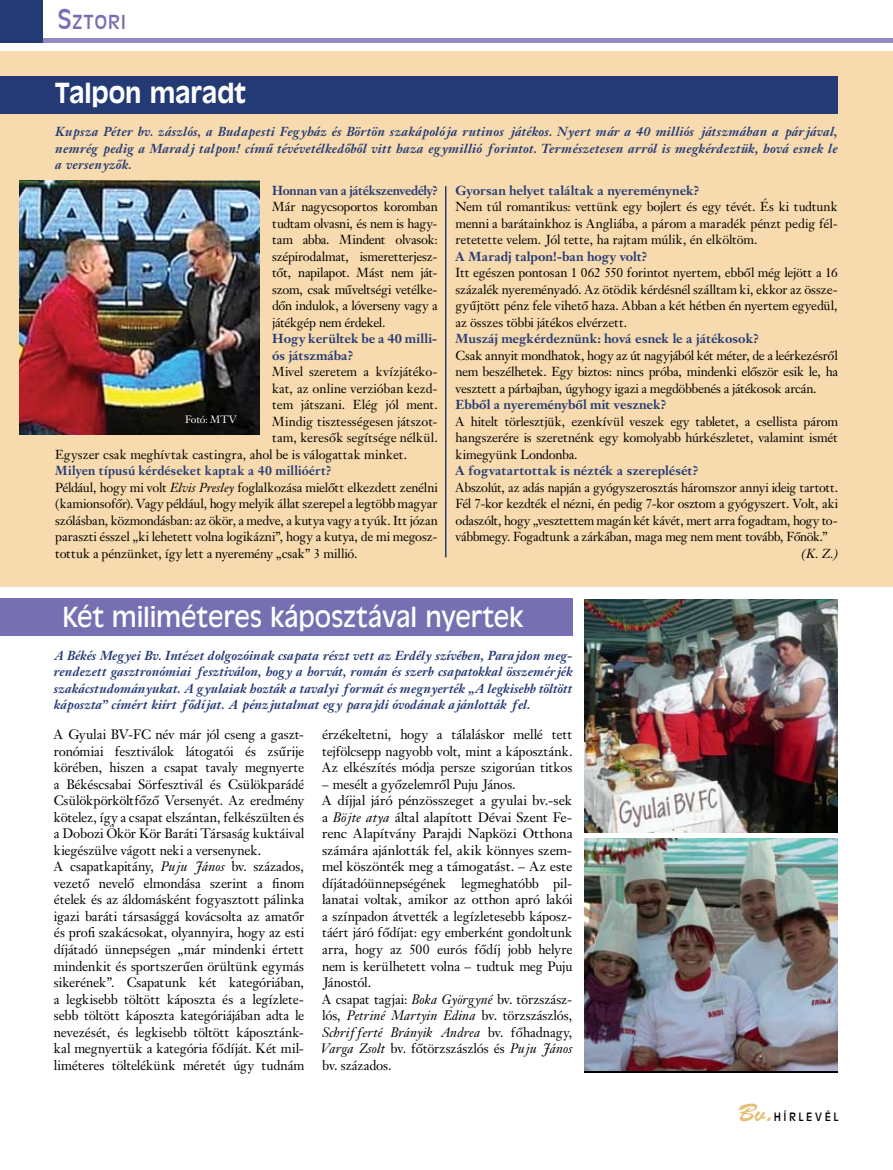
<style>
.page{position:relative;width:893px;height:1170px;background:#fff}
.page>*{position:absolute;margin:0;border:0;box-sizing:border-box;transform-origin:0 0}
.t1{font:27px "Incised 901 HU Normal";letter-spacing:-.005em;color:#fff}
.t2{font:27px "Incised 901 HU Bold";letter-spacing:-.005em;color:#fff}
.t3{font:25.2px "Brush Script Std";color:#e6c077}
.t4{font:18.9px "Incised 901 HU Normal";color:#7670b3}
.t5{font:13.5px/16.5px "Janson Text PFL";letter-spacing:.01em;color:#000}
.t6{font:12.9px/16.5px "Janson Text PFL";letter-spacing:.005em;color:#000;text-align:justify}
.t7{font:italic 700 12.9px/16.5px "Janson Text PFL";letter-spacing:.01em;color:#243a75;text-align:justify}
.t8{font:700 12.9px/16.5px "Janson Text PFL";letter-spacing:.005em;color:#243a75}
.t9{font:12.9px "Janson Text PFL";letter-spacing:.025em;color:#000}
.t10{font:700 12.9px "Janson Text PFL";letter-spacing:-.015em;color:#243a75;scale:.95 1}
.t11{font:italic 12.9px "Janson Text PFL";color:#000}
.t12{font:11.25px "Incised 901 HU Normal";letter-spacing:.235em;color:#000;scale:.95 1}
.t13{font:10.5px "Janson Text PFL";letter-spacing:-.005em;color:#fff}
.s1{font-size:27px}
.s2{font-weight:700;color:#243a75}
.s3{font-style:italic}
</style>
<div class="page">
<div style="left:0;top:38px;width:893px;height:5px;background:#918ac3"></div>
<div style="left:0;top:0;width:43px;height:43px;background:#243a75"></div>
<div style="left:0;top:51px;width:893px;height:535px;background:#f7dbae"></div>
<img style="left:584px;top:599px;width:254px;height:233px">
<div style="left:0;top:598px;width:573px;height:37px;background:#7670b3"></div>
<hr style="left:445px;top:186px;width:1px;height:371px;background:#243a75">
<div style="left:0;top:76px;width:838px;height:37px;background:#243a75"></div>
<img style="left:19px;top:181px;width:240px;height:254px">
<img style="left:584px;top:838px;width:254px;height:232px">
<h3 class="t4" style="left:57px;top:11px;width:60px"><span class="s1">S</span>ztori</h3>
<h1 class="t2" style="left:55px;top:77px;width:192px">Talpon maradt</h1>
<p class="t7" style="left:55px;top:123px;width:784px">Kupsza Péter bv. zászlós, a Budapesti Fegyház és Börtön szakápolója rutinos játékos. Nyert már a 40 milliós játszmában a párjával, nemrég pedig a Maradj talpon! című tévévetélkedőből vitt haza egymillió forintot. Természetesen arról is megkérdeztük, hová esnek le a versenyzők.</p>
<p class="t10" style="left:272px;top:182px;width:175px">Honnan van a játékszenvedély?</p>
<p class="t6" style="left:272px;top:198px;width:167px">Már nagycsoportos koromban tudtam olvasni, és nem is hagy&shy;tam abba. Mindent olvasok: szépirodalmat, ismeretterjesz&shy;tőt, napilapot. Mást nem ját&shy;szom, csak műveltségi vetélke&shy;dőn indulok, a lóverseny vagy a játékgép nem érdekel.</p>
<p class="t8" style="left:272px;top:330px;width:167px">Hogy kerültek be a 40 milli&shy;ós játszmába?</p>
<p class="t6" style="left:272px;top:363px;width:167px">Mivel szeretem a kvízjátéko-</p>
<p class="t6" style="left:272px;top:380px;width:167px">kat, az online verzióban kezd-</p>
<p class="t6" style="left:272px;top:396px;width:167px">tem játszani. Elég jól ment.</p>
<p class="t6" style="left:272px;top:413px;width:167px">Mindig tisztességesen játszot-</p>
<p class="t6" style="left:272px;top:429px;width:167px">tam, keresők segítsége nélkül.</p>
<p class="t9" style="left:55px;top:446px;width:353px">Egyszer csak meghívtak castingra, ahol be is válogattak minket.</p>
<p class="t6" style="left:55px;top:462px;width:384px;text-align:left"><span class="s2">Milyen típusú kérdéseket kaptak a 40 millióért?<br></span>Például, hogy mi volt <span class="s3">Elvis Presley</span> foglalkozása mielőtt elkezdett zenélni (kamionsofőr). Vagy például, hogy melyik állat szerepel a legtöbb magyar szólásban, közmondásban: az ökör, a medve, a kutya vagy a tyúk. Itt józan paraszti ésszel „ki lehetett volna logikázni”, hogy a kutya, de mi megosz&shy;tottuk a pénzünket, így lett a nyeremény „csak” 3 millió.</p>
<p class="t13" style="left:185px;top:412px;width:53px">Fotó: MTV</p>
<p class="t8" style="left:455px;top:182px;width:245px">Gyorsan helyet találtak a nyereménynek?</p>
<p class="t6" style="left:455px;top:198px;width:384px">Nem túl romantikus: vettünk egy bojlert és egy tévét. És ki tudtunk menni a barátainkhoz is Angliába, a párom a maradék pénzt pedig fél&shy;retetette velem. Jól tette, ha rajtam múlik, én elköltöm.</p>
<p class="t8" style="left:455px;top:248px;width:193px">A Maradj talpon!-ban hogy volt?</p>
<p class="t6" style="left:455px;top:264px;width:384px">Itt egészen pontosan 1 062 550 forintot nyertem, ebből még lejött a 16 százalék nyereményadó. Az ötödik kérdésnél szálltam ki, ekkor az össze&shy;gyűjtött pénz fele vihető haza. Abban a két hétben én nyertem egyedül, az összes többi játékos elvérzett.</p>
<p class="t8" style="left:455px;top:330px;width:304px">Muszáj megkérdeznünk: hová esnek le a játékosok?</p>
<p class="t6" style="left:455px;top:347px;width:384px">Csak annyit mondhatok, hogy az út nagyjából két méter, de a leérkezésről nem beszélhetek. Egy biztos: nincs próba, mindenki először esik le, ha vesztett a párbajban, úgyhogy igazi a megdöbbenés a játékosok arcán.</p>
<p class="t8" style="left:455px;top:396px;width:212px">Ebből a nyereményből mit vesznek?</p>
<p class="t6" style="left:455px;top:413px;width:384px">A hitelt törlesztjük, ezenkívül veszek egy tabletet, a csellista párom hangszerére is szeretnénk egy komolyabb húrkészletet, valamint ismét kimegyünk Londonba.</p>
<p class="t8" style="left:455px;top:462px;width:244px">A fogvatartottak is nézték a szereplését?</p>
<p class="t6" style="left:455px;top:479px;width:384px">Abszolút, az adás napján a gyógyszerosztás háromszor annyi ideig tartott.<br>Fél 7-kor kezdték el nézni, én pedig 7-kor osztom a gyógyszert. Volt, aki odaszólt, hogy „vesztettem magán két kávét, mert arra fogadtam, hogy to&shy;vábbmegy. Fogadtunk a zárkában, maga meg nem ment tovább, Főnök.”</p>
<p class="t11" style="left:802px;top:545px;width:37px">(K. Z.)</p>
<h1 class="t1" style="left:62px;top:601px;width:463px">Két miliméteres káposz-tával nyertek</h1>
<p class="t7" style="left:54px;top:647px;width:520px">A Békés Megyei Bv. Intézet dolgozóinak csapata részt vett az Erdély szívében, Parajdon meg&shy;rendezett gasztronómiai fesztiválon, hogy a horvát, román és szerb csapatokkal összemérjék szakácstudományukat. A gyulaiak hozták a tavalyi formát és megnyerték „A legkisebb töltött káposzta” címért kiírt fődíjat. A pénzjutalmat egy parajdi óvodának ajánlották fel.</p>
<p class="t5" style="left:54px;top:726px;width:252px">A Gyulai BV-FC név már jól cseng a gaszt&shy;ronómiai fesztiválok látogatói és zsűrije körében, hiszen a csapat tavaly megnyerte a Békéscsabai Sörfesztivál és Csülökparádé Csülökpörköltfőző Versenyét. Az eredmény kötelez, így a csapat elszántan, felkészülten és a Dobozi Ökör Kör Baráti Társaság kuktáival kiegészülve vágott neki a versenynek.<br>A csapatkapitány, <span class="s3">Puju János</span> bv. százados, vezető nevelő elmondása szerint a finom ételek és az áldomásként fogyasztott pálinka igazi baráti társasággá kovácsolta az amatőr és profi szakácsokat, olyannyira, hogy az esti díjátadó ünnepségen „már mindenki értett mindenkit és sportszerűen örültünk egymás sikerének”. Csapatunk két kategóriában, a legkisebb töltött káposzta és a legízlete&shy;sebb töltött káposzta kategóriájában adta le nevezését, és legkisebb töltött káposztánk&shy;kal megnyertük a kategória fődíját. Két mil&shy;liméteres töltelékünk méretét úgy tudnám</p>
<p class="t5" style="left:322px;top:726px;width:252px;text-align:justify">érzékeltetni, hogy a tálaláskor mellé tett tejfölcsepp nagyobb volt, mint a káposztánk.<br>Az elkészítés módja persze szigorúan titkos</p>
<p class="t5" style="left:322px;top:775px;width:252px">– mesélt a győzelemről Puju János.<br>A díjjal járó pénzösszeget a gyulai bv.-sek a <span class="s3">Böjte atya</span> által alapított Dévai Szent Fe&shy;renc Alapítvány Parajdi Napközi Otthona számára ajánlották fel, akik könnyes szem&shy;mel köszönték meg a támogatást. – Az este díjátadó-ünnepségének legmeghatóbb pil&shy;lanatai voltak, amikor az otthon apró lakói a színpadon átvették a legízletesebb káposz&shy;táért járó fődíjat: egy emberként gondoltunk arra, hogy az 500 eurós fődíj jobb helyre nem is kerülhetett volna – tudtuk meg Puju Jánostól.<br>A csapat tagjai: <span class="s3">Boka Györgyné</span> bv. törzszász&shy;lós, <span class="s3">Petriné Martyin Edina</span> bv. törzszászlós, <span class="s3">Schrifferté Brányik Andrea</span> bv. főhadnagy, <span class="s3">Varga Zsolt</span> bv. főtörzszászlós és <span class="s3">Puju János </span>bv. százados.</p>
<h2 class="t3" style="left:738px;top:1098px;width:37px">Bv.</h2>
<p class="t12" style="left:774px;top:1109px;width:69px">HÍRL EVÉL</p>
</div>
